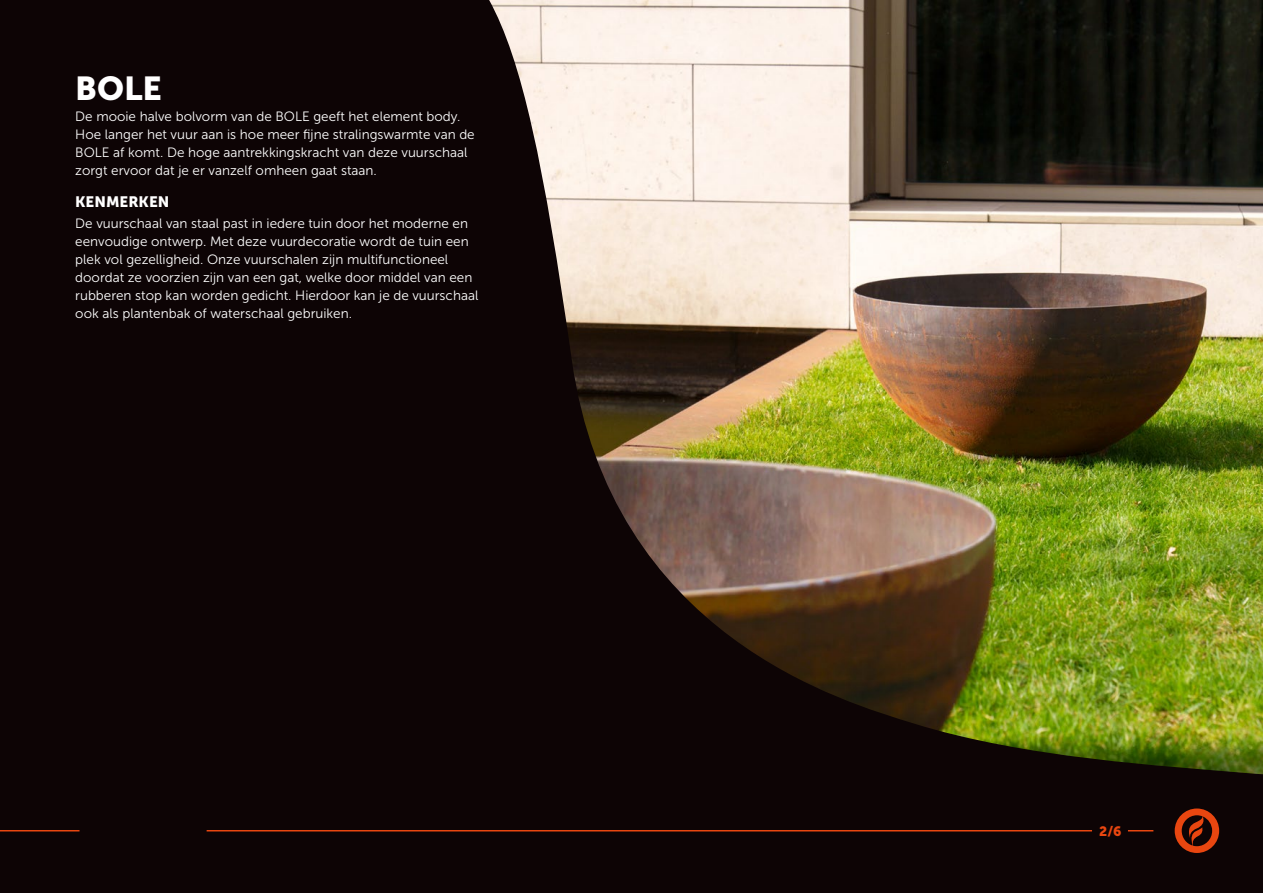
<style>
.page{position:relative;width:1263px;height:893px;background:#0d0405}
.page>*{position:absolute;margin:0;border:0;box-sizing:border-box;transform-origin:0 0}
.t1{font:33px "Museo Sans 900";color:#fff}
.t2{font:15px "Museo Sans 900";color:#fff}
.t3{font:13.5px/18px "Museo Sans 300";color:#fff}
.t4{font:13.5px "Museo Sans 900";color:#e84610}
</style>
<div class="page">
<svg style="left:1128px;top:830px;width:25px;height:1px"></svg>
<hr style="left:0;top:830px;width:80px;height:1px;background:#e84610">
<hr style="left:207px;top:830px;width:885px;height:1px;background:#e84610">
<svg style="left:1175px;top:808px;width:44px;height:45px"></svg>
<img style="left:489px;top:0;width:774px;height:774px">
<h1 class="t1" style="left:75px;top:70px;width:88px">BOLE</h1>
<p class="t3" style="left:75px;top:107px;width:401px">De mooie halve bolvorm van de BOLE geeft het element body.<br>Hoe langer het vuur aan is hoe meer fijne stralingswarmte van de BOLE af komt. De hoge aantrekkingskracht van deze vuurschaal zorgt ervoor dat je er vanzelf omheen gaat staan.</p>
<p class="t2" style="left:75px;top:194px;width:96px">KENMERKEN</p>
<p class="t3" style="left:75px;top:214px;width:405px">De vuurschaal van staal past in iedere tuin door het moderne en eenvoudige ontwerp. Met deze vuurdecoratie wordt de tuin een plek vol gezelligheid. Onze vuurschalen zijn multifunctioneel doordat ze voorzien zijn van een gat, welke door middel van een rubberen stop kan worden gedicht. Hierdoor kan je de vuurschaal ook als plantenbak of waterschaal gebruiken.</p>
<p class="t4" style="left:1099px;top:823px;width:24px">2/6</p>
</div>
